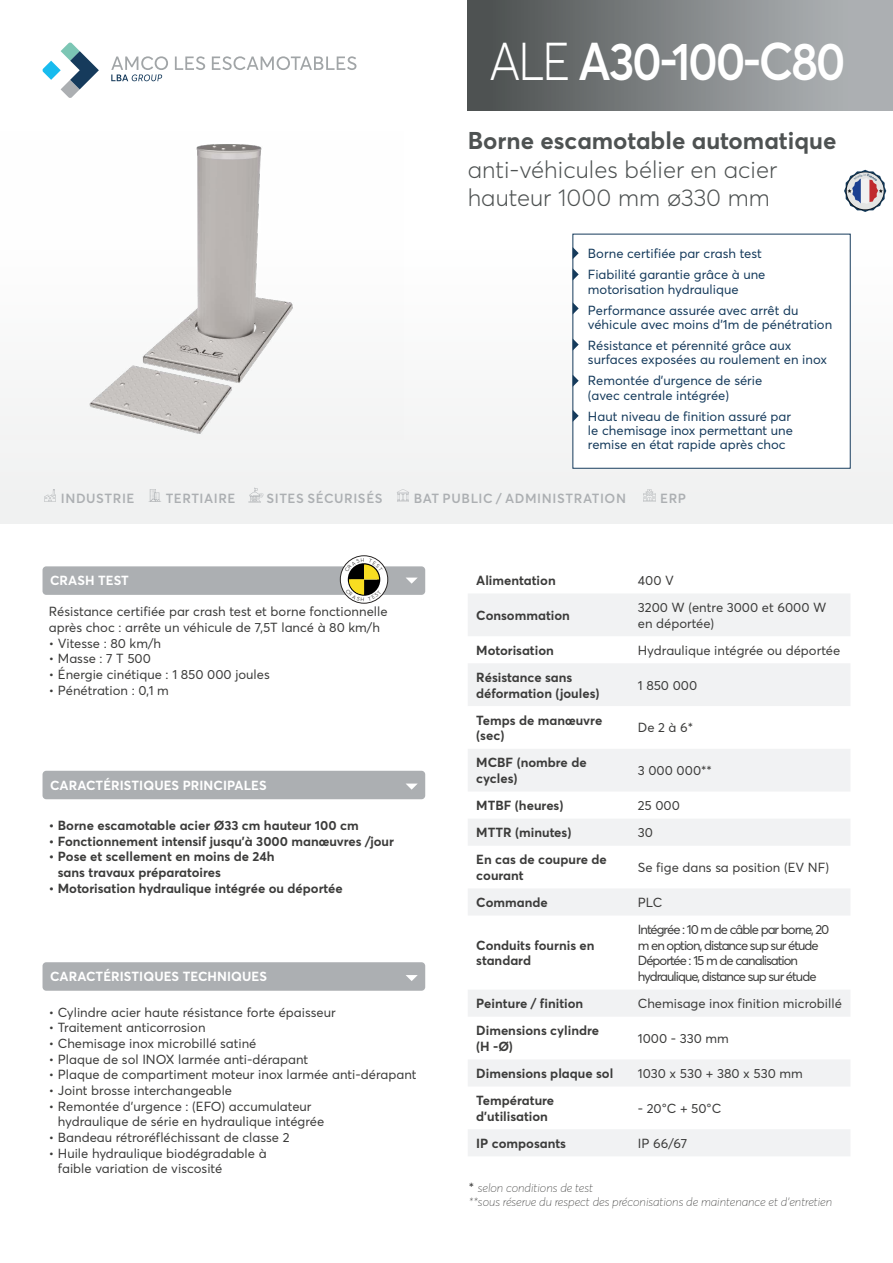
<style>
.page{position:relative;width:893px;height:1263px;background:#fff}
.page>*{position:absolute;margin:0;border:0;box-sizing:border-box;transform-origin:0 0}
.t1{font:600 52.5px "Averta";letter-spacing:-.05em;color:#fff;scale:.9 1}
.t2{font:300 24px/28.8px "Averta";color:#4e5252}
.t3{font:700 24px "Averta";color:#4e5252}
.t4{font:13.05px/15.6px "Averta";color:#3c3c3b}
.t5{font:700 13.05px/27.2px "Averta";color:#3c3c3b}
.t6{font:13.05px/21px "Averta";color:#163b5c}
.t7{font:13.05px/15.6px "Averta";letter-spacing:-.075em;color:#3c3c3b}
.t8{font:700 13.05px "Averta";letter-spacing:.005em;color:#fff}
.t9{font:600 13.05px "Averta";letter-spacing:.045em;color:#acafb2}
.t10{font:italic 100 12px/14.4px "Averta";color:#3c3c3b}
.s1{font-weight:300}
.s2{font-weight:400;font-style:normal;font-size:13.05px}
</style>
<div class="page">
<svg style="left:43px;top:43px;width:56px;height:55px"></svg>
<svg style="left:111px;top:56px;width:245px;height:25px"></svg>
<div style="left:468px;top:0;width:425px;height:111px;background:linear-gradient(to right,#4b504f,#b7bbbe)"></div>
<div style="left:0;top:111px;width:893px;height:413px;background:#fafbfb"></div>
<div style="left:573px;top:234px;width:277px;height:234px;background:#fff"></div>
<svg style="left:573px;top:247px;width:6px;height:12px"></svg>
<svg style="left:44px;top:489px;width:12px;height:13px"></svg>
<svg style="left:149px;top:489px;width:12px;height:13px"></svg>
<svg style="left:248px;top:488px;width:15px;height:15px"></svg>
<svg style="left:397px;top:489px;width:12px;height:13px"></svg>
<svg style="left:643px;top:489px;width:13px;height:13px"></svg>
<svg style="left:468px;top:594px;width:382px;height:562px"></svg>
<img style="left:89px;top:144px;width:204px;height:290px">
<svg style="left:573px;top:268px;width:6px;height:12px"></svg>
<svg style="left:573px;top:302px;width:6px;height:12px"></svg>
<div style="left:43px;top:771px;width:382px;height:28px;background:#acafb2;border-radius:4px"></div>
<svg style="left:406px;top:783px;width:12px;height:7px"></svg>
<div style="left:43px;top:962px;width:382px;height:29px;background:#acafb2;border-radius:4px"></div>
<svg style="left:406px;top:975px;width:12px;height:6px"></svg>
<div style="left:43px;top:566px;width:382px;height:29px;background:#acafb2;border-radius:4px"></div>
<svg style="left:406px;top:578px;width:11px;height:6px"></svg>
<svg style="left:573px;top:338px;width:6px;height:13px"></svg>
<svg style="left:573px;top:375px;width:6px;height:12px"></svg>
<svg style="left:573px;top:410px;width:6px;height:12px"></svg>
<svg style="left:340px;top:555px;width:48px;height:49px"></svg>
<svg style="left:844px;top:170px;width:42px;height:42px"></svg>
<h1 class="t1" style="left:489px;top:28px;width:398px"><span class="s1">ALE</span> A30-100-C80</h1>
<h2 class="t3" style="left:468px;top:125px;width:370px">Borne escamotable automatique</h2>
<h2 class="t2" style="left:468px;top:155px;width:311px">anti-véhicules bélier en acier hauteur 1000 mm ø330 mm</h2>
<p class="t9" style="left:61px;top:490px;width:75px">INDUSTRIE</p>
<p class="t9" style="left:166px;top:490px;width:71px">TERTIAIRE</p>
<p class="t9" style="left:267px;top:490px;width:118px">SITES SÉCURISÉS</p>
<p class="t6" style="left:588px;top:243px;width:179px">Borne certifiée par crash test<br>Fiabilité garantie grâce à une</p>
<p class="t6" style="left:588px;top:279px;width:212px">motorisation hydraulique<br>Performance assurée avec arrêt du</p>
<p class="t6" style="left:588px;top:314px;width:246px">véhicule avec moins d m1 ' de pénétration<br>Résistance et pérennité grâce aux</p>
<p class="t6" style="left:588px;top:349px;width:240px">surfaces exposées au roulement en inox<br>Remontée d'urgence de série</p>
<p class="t6" style="left:588px;top:384px;width:205px">(avec centrale intégrée(<br>Haut niveau de finition assuré par</p>
<p class="t6" style="left:588px;top:423px;width:207px;line-height:14.2px">le chemisage inox permettant une remise en état rapide après choc</p>
<p class="t9" style="left:414px;top:490px;width:214px">BAT PUBLIC / ADMINISTRATION</p>
<p class="t9" style="left:660px;top:490px;width:27px">ERP</p>
<p class="t8" style="left:50px;top:572px;width:80px">CRASH TEST</p>
<p class="t4" style="left:49px;top:604px;width:340px">Résistance certifiée par crash test et borne fonctionnelle après choc : arrête un véhicule de 7,5T lancé à 80 km h/</p>
<p class="t4" style="left:49px;top:635px;width:114px">• Vitesse : 80 km h/</p>
<p class="t4" style="left:49px;top:651px;width:104px">• Masse T7: 500</p>
<p class="t4" style="left:49px;top:666px;width:222px">• Énergie cinétique 1: 850 000 joules</p>
<p class="t4" style="left:49px;top:682px;width:121px">• Pénétration : 0,1 m</p>
<p class="t8" style="left:50px;top:777px;width:218px">CARACTÉRISTIQUES PRINCIPALES</p>
<p class="t5" style="left:49px;top:812px;width:311px">• Borne escamotable acier Ø33 cm hauteur 100 cm</p>
<p class="t5" style="left:49px;top:827px;width:347px">• Fonctionnement intensif jusqu à’ 3000 manœuvres /jour</p>
<p class="t5" style="left:58px;top:849px;width:218px;line-height:15.6px;text-indent:-9px">• Pose et scellement en moins de 24h sans travaux préparatoires</p>
<p class="t5" style="left:49px;top:874px;width:295px">• Motorisation hydraulique intégrée ou déportée</p>
<p class="t5" style="left:476px;top:567px;width:81px">Alimentation</p>
<p class="t5" style="left:476px;top:601px;width:95px">Consommation</p>
<p class="t5" style="left:476px;top:636px;width:98px">Motorisation<br>Résistance sans</p>
<p class="t5" style="left:476px;top:679px;width:128px">déformation (joules(<br>Temps de manœuvre</p>
<p class="t5" style="left:476px;top:722px;width:112px">(sec)<br>MCBF (nombre de</p>
<p class="t5" style="left:476px;top:765px;width:43px">cycles(</p>
<p class="t5" style="left:476px;top:792px;width:89px">MTBF (heures(</p>
<p class="t5" style="left:476px;top:819px;width:132px">MTTR (minutes(<br>En cas de coupure de</p>
<p class="t5" style="left:476px;top:861px;width:49px">courant</p>
<p class="t4" style="left:638px;top:572px;width:38px">400 V</p>
<p class="t4" style="left:638px;top:599px;width:190px">3200 W (entre 3000 et 6000 W</p>
<p class="t4" style="left:638px;top:609px;width:204px;line-height:27.2px">en déportée(<br>Hydraulique intégrée ou déportée</p>
<p class="t4" style="left:638px;top:677px;width:61px">1 850 000</p>
<p class="t4" style="left:638px;top:720px;width:57px">D e à2 *6</p>
<p class="t4" style="left:638px;top:763px;width:76px">3 000 000 **</p>
<p class="t4" style="left:638px;top:797px;width:44px">25 000</p>
<p class="t4" style="left:638px;top:825px;width:17px">30</p>
<p class="t4" style="left:638px;top:859px;width:193px">Se fige dans sa position (EV NF(</p>
<p class="t8" style="left:50px;top:968px;width:218px">CARACTÉRISTIQUES TECHNIQUES</p>
<p class="t4" style="left:49px;top:1004px;width:288px">• Cylindre acier haute résistance forte épaisseur</p>
<p class="t4" style="left:49px;top:1020px;width:158px">• Traitement anticorrosion</p>
<p class="t4" style="left:49px;top:1035px;width:209px">• Chemisage inox microbillé satiné</p>
<p class="t4" style="left:49px;top:1051px;width:261px">• Plaque de sol INOX larmée anti-dérapant</p>
<p class="t4" style="left:49px;top:1067px;width:369px">• Plaque de compartiment moteur inox larmée anti-dérapant</p>
<p class="t4" style="left:49px;top:1082px;width:185px">• Joint brosse interchangeable</p>
<p class="t4" style="left:58px;top:1098px;width:268px;text-indent:-9px">• Remontée d'urgence (: EFO) accumulateur hydraulique de série en hydraulique intégrée</p>
<p class="t4" style="left:49px;top:1129px;width:242px">• Bandeau rétroréfléchissant de classe 2</p>
<p class="t4" style="left:58px;top:1145px;width:210px;text-indent:-9px">• Huile hydraulique biodégradable à faible variation de viscosité</p>
<p class="t5" style="left:476px;top:889px;width:73px">Commande</p>
<p class="t5" style="left:476px;top:937px;width:120px;line-height:15.6px">Conduits fournis en standard</p>
<p class="t5" style="left:476px;top:990px;width:124px">Peinture / finition<br>Dimensions cylindre</p>
<p class="t5" style="left:476px;top:1032px;width:38px">H( Ø- )</p>
<p class="t5" style="left:476px;top:1059px;width:139px">Dimensions plaque sol<br>Température</p>
<p class="t5" style="left:476px;top:1102px;width:73px">d’utilisation</p>
<p class="t5" style="left:476px;top:1129px;width:91px">IP composants</p>
<p class="t4" style="left:638px;top:894px;width:26px">PLC</p>
<p class="t7" style="left:638px;top:921px;width:193px">Intégrée 10: m de câble par borne, 20 m en option, distance sup sur étude Déportée 15: m de canalisation hydraulique, distance sup sur étude</p>
<p class="t4" style="left:638px;top:996px;width:206px">Chemisage inox finition microbillé</p>
<p class="t4" style="left:638px;top:1030px;width:93px">1000 - 330 mm</p>
<p class="t4" style="left:638px;top:1065px;width:167px">1030 x 530 + 380 x 530 mm</p>
<p class="t4" style="left:638px;top:1100px;width:85px">- 20°C + 50°C</p>
<p class="t4" style="left:638px;top:1135px;width:51px">IP 66/67</p>
<p class="t10" style="left:469px;top:1180px;width:365px"><span class="s2">*</span> selon conditions de test<br>**sous réserve du respect des préconisations de maintenance et ’d entretien</p>
</div>
